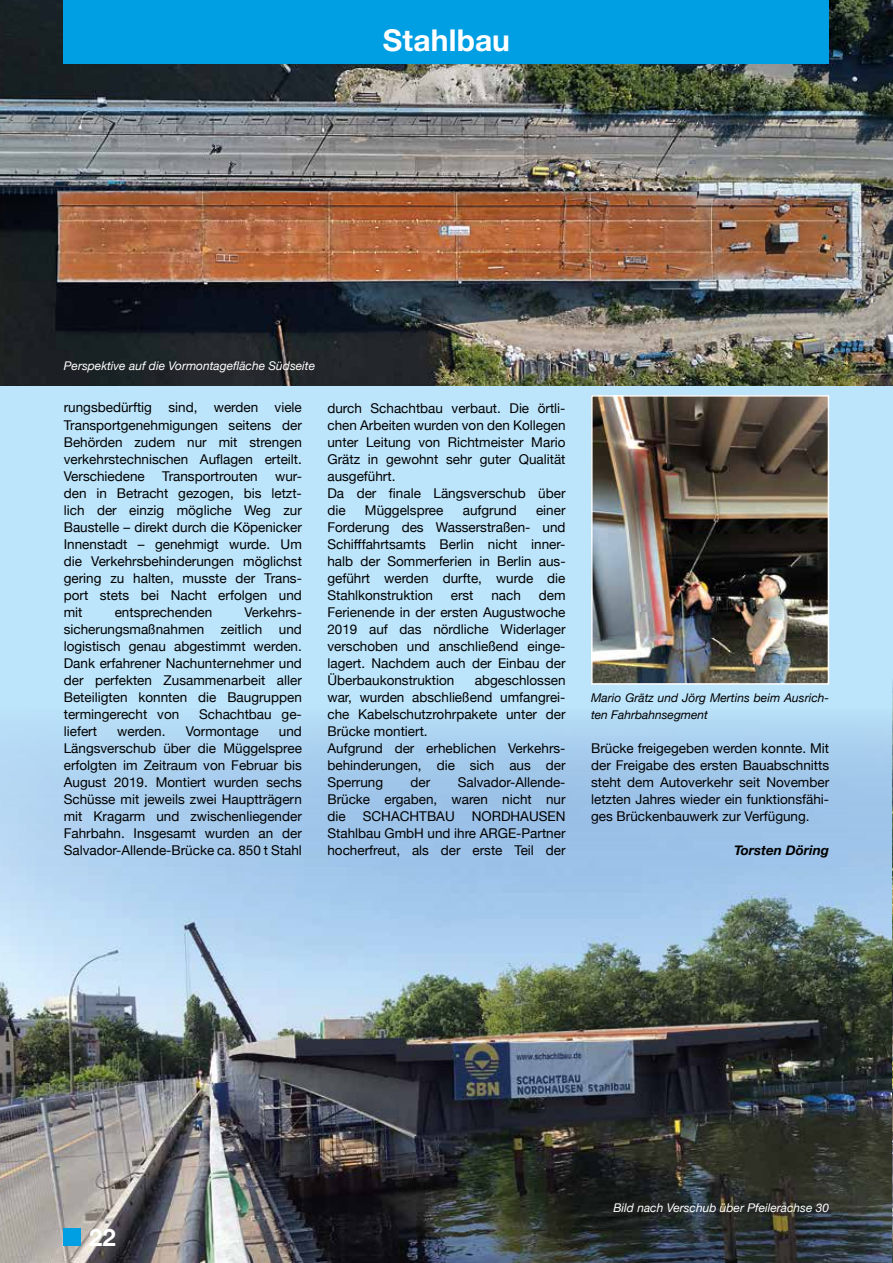
<style>
.page{position:relative;width:893px;height:1263px;background:#bce4fa}
.page>*{position:absolute;margin:0;border:0;box-sizing:border-box;transform-origin:0 0}
.t1{font:700 30px "Helvetica Neue";letter-spacing:.005em;color:#fff}
.t2{font:700 24px "Helvetica Neue";color:#fff}
.t3{font:13.5px/17px "Helvetica Neue";color:#000;text-align:justify}
.t4{font:italic 700 13.5px "Helvetica Neue";color:#000}
.t5{font:italic 12px "Helvetica Neue";color:#fff}
.t6{font:italic 12px/17px "Helvetica Neue";color:#000}
</style>
<div class="page">
<img style="left:0;top:722px;width:892px;height:541px">
<img style="left:892px;top:681px;width:1px;height:582px">
<img style="left:0;top:0;width:893px;height:385px">
<div style="left:64px;top:1229px;width:17px;height:17px;background:#009fe3"></div>
<div style="left:64px;top:0;width:765px;height:64px;background:#009fe3"></div>
<img style="left:594px;top:398px;width:232px;height:284px">
<div style="left:591px;top:395px;width:238px;height:290px;border:2px solid #fff"></div>
<h1 class="t1" style="left:383px;top:16px;width:129px">Stahlbau</h1>
<p class="t5" style="left:64px;top:357px;width:253px">Perspektive auf die Vormontagefläche Südseite</p>
<p class="t3" style="left:64px;top:400px;width:240px">rungsbedürftig sind, werden viele Transportgenehmigungen seitens der Behörden zudem nur mit strengen verkehrstechnischen Auflagen erteilt.<br>Verschiedene</p>
<p class="t3" style="left:162px;top:468px;width:97px">Transportrouten</p>
<p class="t3" style="left:64px;top:468px;width:240px;text-indent:211px">wur&shy;den in Betracht gezogen, bis letzt&shy;lich der einzig mögliche Weg zur Baustelle – direkt durch die Köpenicker Innenstadt – genehmigt wurde. Um die Verkehrsbehinderungen möglichst gering zu halten, musste der Trans&shy;port stets bei Nacht erfolgen und mit</p>
<p class="t3" style="left:64px;top:604px;width:240px;text-indent:181px">Verkehrs&shy;sicherungsmaßnahmen zeitlich und logistisch genau abgestimmt werden.<br>Dank erfahrener Nachunternehmer und der perfekten Zusammenarbeit aller Beteiligten konnten die Baugruppen termingerecht von</p>
<p class="t3" style="left:115px;top:604px;width:99px">entsprechenden</p>
<p class="t3" style="left:199px;top:706px;width:104px">Schachtbau ge-</p>
<p class="t3" style="left:64px;top:723px;width:35px">liefert</p>
<p class="t3" style="left:117px;top:723px;width:50px">werden.</p>
<p class="t3" style="left:186px;top:723px;width:75px">Vormontage</p>
<p class="t3" style="left:64px;top:723px;width:240px;text-indent:215px">und Längsverschub über die Müggelspree erfolgten im Zeitraum von Februar bis August 2019. Montiert wurden sechs Schüsse mit jeweils zwei Hauptträgern mit Kragarm und zwischenliegender Fahrbahn. Insgesamt wurden an der Salvador-Allende-Brücke ca. 850 t Stahl</p>
<p class="t3" style="left:327px;top:400px;width:240px;text-align:left">durch Schachtbau verbaut. Die örtli&shy;chen Arbeiten wurden von den Kollegen unter Leitung von Richtmeister Mario<br>Grätz in gewohnt sehr guter Qualität ausgeführt.<br>Da der finale Längsverschub über die</p>
<p class="t3" style="left:365px;top:502px;width:80px">Müggelspree</p>
<p class="t3" style="left:463px;top:502px;width:56px">aufgrund</p>
<p class="t3" style="left:327px;top:502px;width:240px;text-indent:209px">einer Forderung des Wasserstraßen- und Schifffahrtsamts Berlin nicht inner&shy;halb der Sommerferien in Berlin aus&shy;geführt werden durfte, wurde die Stahlkonstruktion</p>
<p class="t3" style="left:327px;top:587px;width:240px;text-indent:211px">dem Ferienende in der ersten Augustwoche 2019 auf das nördliche Widerlager verschoben und anschließend einge&shy;lagert. Nachdem auch der Einbau der Überbaukonstruktion</p>
<p class="t3" style="left:451px;top:587px;width:24px">erst</p>
<p class="t3" style="left:491px;top:587px;width:31px">nach</p>
<p class="t3" style="left:327px;top:672px;width:240px;text-align:left;text-indent:147px">abgeschlossen war, wurden abschließend umfangrei&shy;che Kabelschutzrohrpakete unter der<br>Brücke montiert.<br>Aufgrund der erheblichen Verkehrs&shy;behinderungen, die sich aus der<br>Sperrung</p>
<p class="t3" style="left:327px;top:774px;width:240px;text-indent:130px">Salvador-Allende-Brücke ergaben, waren nicht nur die</p>
<p class="t3" style="left:411px;top:774px;width:21px">der</p>
<p class="t3" style="left:327px;top:808px;width:240px;text-indent:144px">NORDHAUSEN Stahlbau GmbH und ihre ARGE-Partner hocherfreut, als der erste Teil der</p>
<p class="t3" style="left:363px;top:808px;width:93px">SCHACHTBAU</p>
<p class="t6" style="left:591px;top:690px;width:240px">Mario Grätz und Jörg Mertins beim Ausrich&shy;ten Fahrbahnsegment</p>
<p class="t3" style="left:591px;top:740px;width:240px">Brücke freigegeben werden konnte. Mit der Freigabe des ersten Bauabschnitts steht dem Autoverkehr seit November letzten Jahres wieder ein funktionsfähi&shy;ges Brückenbauwerk zur Verfügung.</p>
<p class="t4" style="left:734px;top:839px;width:97px">Torsten Döring</p>
<h2 class="t2" style="left:89px;top:1218px;width:28px">22</h2>
<p class="t5" style="left:613px;top:1199px;width:217px">Bild nach Verschub über Pfeilerachse 30</p>
</div>
